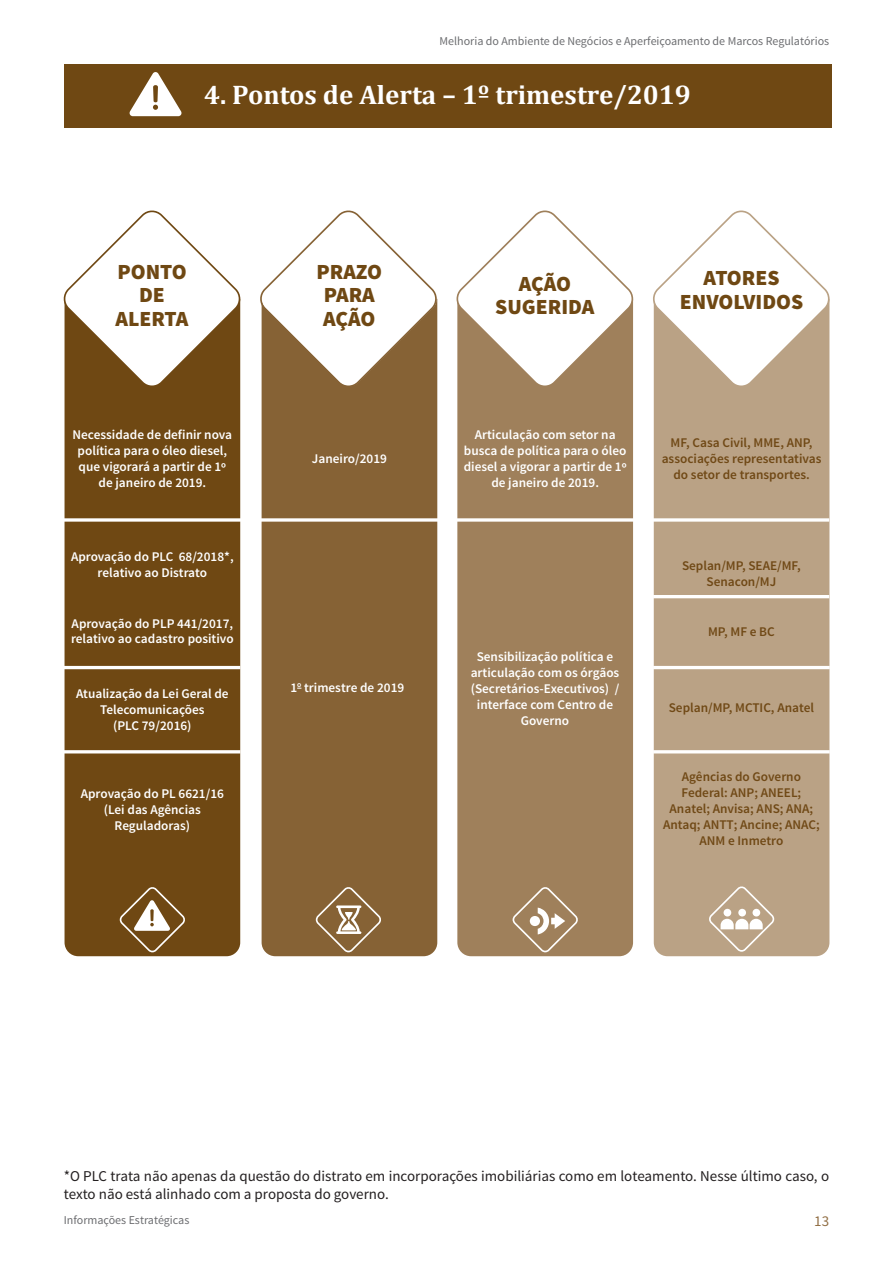
<style>
.page{position:relative;width:893px;height:1263px;background:#fff}
.page>*{position:absolute;margin:0;border:0;box-sizing:border-box;transform-origin:0 0}
.t1{font:700 27px "Cambria";color:#fff}
.t2{font:900 21.6px/23.2px "Source Sans Pro";color:#6f4813;text-align:center}
.t3{font:15px/18px "Source Sans Pro";color:#231f20}
.t4{font:15px "Source Sans Pro";color:#926f45}
.t5{font:600 13.35px/15.9px "Source Sans Pro";color:#fff;text-align:center}
.t6{font:600 13.35px/15.9px "Source Sans Pro";color:#704916;text-align:center}
.t7{font:12px "Source Sans Pro";color:#6c6d70}
</style>
<div class="page">
<div style="left:64px;top:64px;width:767px;height:64px;background:#6f4813"></div>
<svg style="left:129px;top:72px;width:53px;height:44px"></svg>
<div style="left:457px;top:387px;width:176px;height:569px;background:#9f805b"></div>
<div style="left:65px;top:387px;width:175px;height:569px;background:#6f4813"></div>
<svg style="left:64px;top:210px;width:176px;height:177px"></svg>
<div style="left:262px;top:387px;width:175px;height:569px;background:#866235"></div>
<svg style="left:513px;top:886px;width:65px;height:66px;background:#ad9373"></svg>
<svg style="left:260px;top:210px;width:177px;height:177px"></svg>
<svg style="left:456px;top:210px;width:177px;height:177px"></svg>
<div style="left:654px;top:387px;width:175px;height:569px;background:#baa285"></div>
<svg style="left:708px;top:886px;width:67px;height:66px;background:#c6b29b"></svg>
<svg style="left:653px;top:210px;width:176px;height:177px"></svg>
<svg style="left:316px;top:886px;width:66px;height:66px;background:#987a54"></svg>
<svg style="left:120px;top:886px;width:66px;height:66px"></svg>
<svg style="left:64px;top:518px;width:765px;height:4px"></svg>
<hr style="left:64px;top:666px;width:176px;height:3px;background:#fff">
<hr style="left:64px;top:750px;width:176px;height:3px;background:#fff">
<hr style="left:653px;top:595px;width:176px;height:3px;background:#fff">
<hr style="left:653px;top:666px;width:176px;height:3px;background:#fff">
<hr style="left:653px;top:750px;width:176px;height:3px;background:#fff">
<p class="t7" style="left:440px;top:34px;width:391px">Melhoria do Ambiente de Negócios e Aperfeiçoamento de Marcos Regulatórios</p>
<h1 class="t1" style="left:204px;top:76px;width:488px">4. Pontos de Alerta – 1º trimestre/2019</h1>
<h2 class="t2" style="left:115px;top:261px;width:75px">PONTO<br>DE<br>ALERTA</h2>
<h2 class="t2" style="left:317px;top:261px;width:67px">PRAZO<br>PARA<br>AÇÃO</h2>
<h2 class="t2" style="left:495px;top:273px;width:101px">AÇÃO<br>SUGERIDA</h2>
<h2 class="t2" style="left:680px;top:268px;width:125px">ATORES<br>ENVOLVIDOS</h2>
<p class="t5" style="left:73px;top:427px;width:161px">Necessidade de definir nova política para o óleo diesel, que vigorará a partir de 1º de janeiro de 2019.</p>
<p class="t5" style="left:71px;top:549px;width:164px">Aprovação do PLC 68/2018*, relativo ao Distrato</p>
<p class="t5" style="left:312px;top:451px;width:77px">Janeiro/2019</p>
<p class="t5" style="left:464px;top:427px;width:164px">Articulação com setor na busca de política para o óleo diesel a vigorar a partir de 1º de janeiro de 2019.</p>
<p class="t6" style="left:662px;top:435px;width:161px">MF, Casa Civil, MME, ANP, associações representativas do setor de transportes.</p>
<p class="t6" style="left:682px;top:558px;width:120px">Seplan/MP, SEAE/MF,<br>Senacon/MJ</p>
<p class="t5" style="left:71px;top:615px;width:164px;text-align:left">Aprovação do PLP 441/2017, relativo ao cadastro positivo</p>
<p class="t6" style="left:708px;top:624px;width:68px">MP, MF e BC</p>
<p class="t5" style="left:76px;top:686px;width:154px">Atualização da Lei Geral de<br>Telecomunicações<br>(PLC 79/2016)</p>
<p class="t5" style="left:81px;top:786px;width:145px">Aprovação do PL 6621/16 (Lei das Agências<br>Reguladoras)</p>
<p class="t5" style="left:290px;top:680px;width:115px">1<sup>o</sup> trimestre de 2019</p>
<p class="t5" style="left:471px;top:649px;width:150px">Sensibilização política e articulação com os órgãos (Secretários-Executivos) / interface com Centro de<br>Governo</p>
<p class="t6" style="left:669px;top:700px;width:147px">Seplan/MP, MCTIC, Anatel</p>
<p class="t6" style="left:663px;top:769px;width:158px">Agências do Governo<br>Federal: ANP; ANEEL;<br>Anatel; Anvisa; ANS; ANA;<br>Antaq; ANTT; Ancine; ANAC;<br>ANM e Inmetro</p>
<p class="t3" style="left:64px;top:1167px;width:767px">*O PLC trata não apenas da questão do distrato em incorporações imobiliárias como em loteamento. Nesse último caso, o texto não está alinhado com a proposta do governo.</p>
<p class="t7" style="left:64px;top:1212px;width:127px">Informações Estratégicas</p>
<p class="t4" style="left:814px;top:1212px;width:16px">13</p>
</div>
